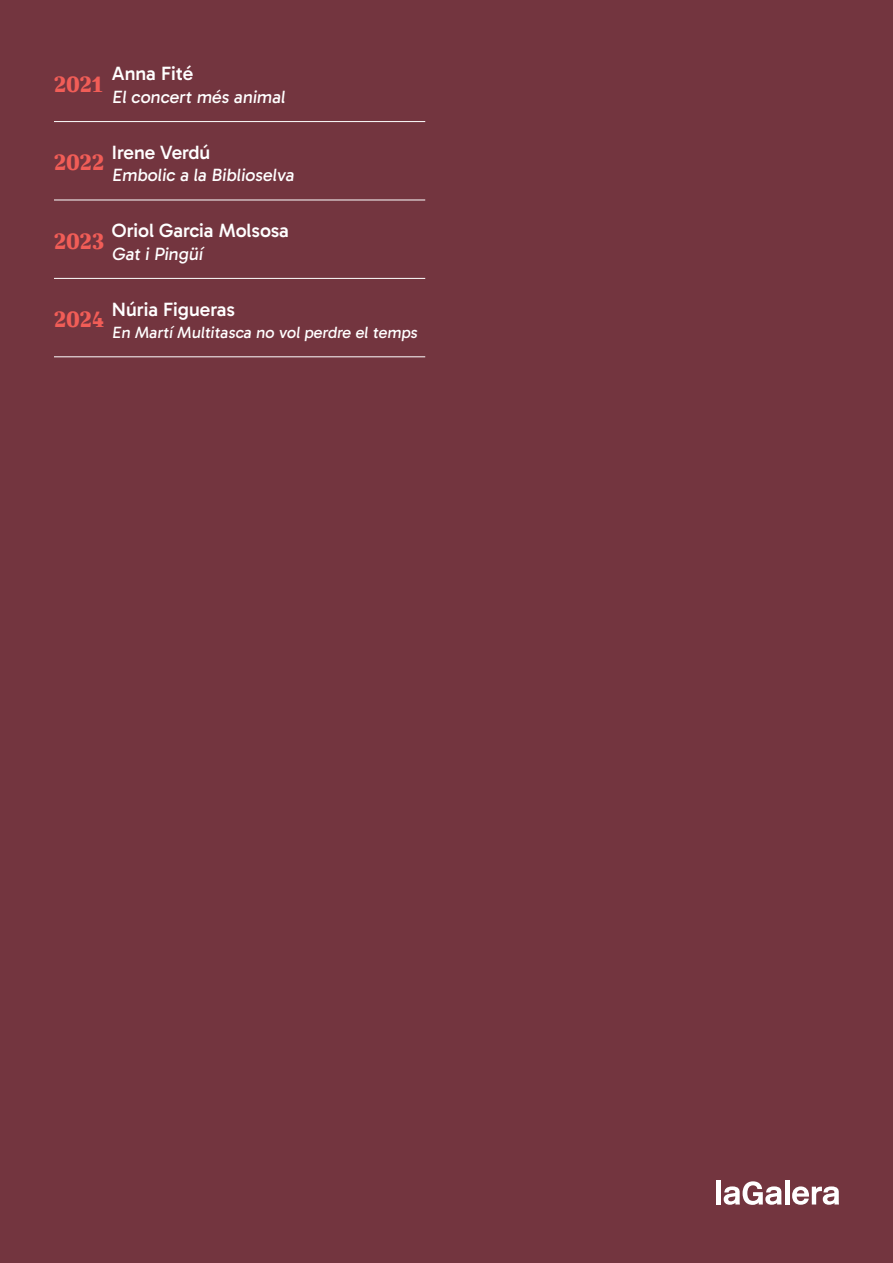
<style>
.page{position:relative;width:893px;height:1263px;background:#73353f}
.page>*{position:absolute;margin:0;border:0;box-sizing:border-box;transform-origin:0 0}
.t1{font:800 24px "Trola";color:#f15d57}
.t2{font:500 19.5px "Gabarito";color:#fff}
.t3{font:18px "Gabarito";color:#fff}
.t4{font:16.5px "Gabarito";color:#fff}
</style>
<div class="page">
<hr style="left:54px;top:121px;width:371px;height:1px;background:#fff">
<hr style="left:54px;top:200px;width:371px;height:1px;background:#fff">
<hr style="left:54px;top:278px;width:371px;height:1px;background:#fff">
<hr style="left:54px;top:356px;width:371px;height:1px;background:#fff">
<div style="left:716px;top:1180px;width:5px;height:24px;background:#fff"></div>
<svg style="left:724px;top:1181px;width:58px;height:24px"></svg>
<hr style="left:785px;top:1180px;width:4px;height:24px;background:#fff">
<svg style="left:792px;top:1186px;width:47px;height:19px"></svg>
<p class="t1" style="left:54px;top:68px;width:50px">2021</p>
<p class="t2" style="left:112px;top:62px;width:83px">Anna Fité</p>
<p class="t3" style="left:112px;top:86px;width:177px">El concert més animal</p>
<p class="t1" style="left:54px;top:146px;width:52px">2022</p>
<p class="t2" style="left:112px;top:140px;width:100px">Irene Verdú</p>
<p class="t3" style="left:112px;top:164px;width:186px">Embolic a la Biblioselva</p>
<p class="t1" style="left:54px;top:224px;width:52px">2023</p>
<p class="t1" style="left:54px;top:303px;width:52px">2024</p>
<p class="t2" style="left:112px;top:218px;width:178px">Oriol Garcia Molsosa</p>
<p class="t3" style="left:112px;top:243px;width:92px">Gat i Pingüí</p>
<p class="t2" style="left:112px;top:297px;width:124px">Núria Figueras</p>
<p class="t4" style="left:112px;top:322px;width:309px">En Martí Multitasca no vol perdre el temps</p>
</div>
